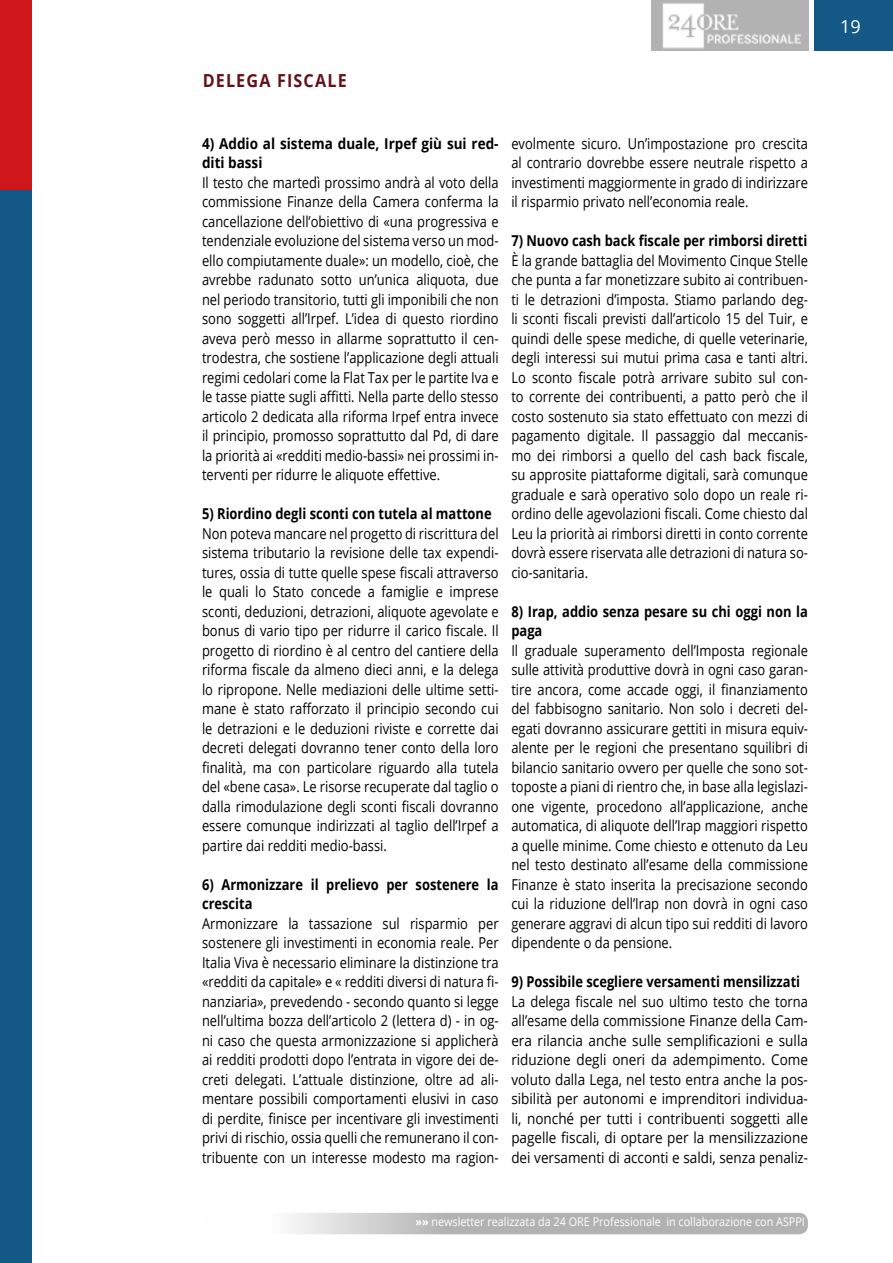
<style>
.page{position:relative;width:893px;height:1263px;background:#fff}
.page>*{position:absolute;margin:0;border:0;box-sizing:border-box;transform-origin:0 0}
.t1{font:700 18px "Open Sans";letter-spacing:.07em;color:#63121a;scale:.9 1}
.t2{font:18px "Open Sans";color:#fff}
.t3{font:15px/19.5px "Open Sans";color:#000;text-align:justify;scale:.86 1}
.t4{font:700 15px/19.5px "Open Sans";color:#000;scale:.86 1}
.t5{font:700 15px/19.5px "Open Sans";color:#000;scale:.9 1}
.t6{font:12px "Open Sans";color:#fff;scale:.9 1}
.s1{font-weight:700}
</style>
<div class="page">
<div style="left:0;top:130px;width:32px;height:1133px;background:#145885"></div>
<div style="left:0;top:0;width:32px;height:189px;background:#cd171a"></div>
<div style="left:814px;top:0;width:79px;height:51px;background:#145885"></div>
<svg style="left:203px;top:1213px;width:605px;height:21px;fill:#b3b2b2"></svg>
<img style="left:651px;top:0;width:157px;height:51px">
<p class="t1" style="left:203px;top:68px;width:162px">DELEGA FISCALE</p>
<p class="t5" style="left:202px;top:133px;width:331px">4) Addio al sistema duale, Irpef giù sui red&shy;diti bassi</p>
<p class="t3" style="left:202px;top:172px;width:346px">Il testo che martedì prossimo andrà al voto della commissione Finanze della Camera conferma la cancellazione dell’obiettivo di «una progressiva e tendenziale evoluzione del sistema verso un mod&shy;ello compiutamente duale»: un modello, cioè, che avrebbe radunato sotto un’unica aliquota, due nel periodo transitorio, tutti gli imponibili che non sono soggetti all’Irpef. L’idea di questo riordino aveva però messo in allarme soprattutto il cen&shy;trodestra, che sostiene l’applicazione degli attuali regimi cedolari come la Flat Tax per le partite Iva e le tasse piatte sugli affitti. Nella parte dello stesso articolo 2 dedicata alla riforma Irpef entra invece il principio, promosso soprattutto dal Pd, di dare la priorità ai «redditi medio-bassi» nei prossimi in&shy;terventi per ridurre le aliquote effettive.</p>
<p class="t4" style="left:202px;top:504px;width:338px">5) Riordino degli sconti con tutela al mattone</p>
<p class="t3" style="left:202px;top:523px;width:346px">Non poteva mancare nel progetto di riscrittura del sistema tributario la revisione delle tax expendi&shy;tures, ossia di tutte quelle spese fiscali attraverso le quali lo Stato concede a famiglie e imprese sconti, deduzioni, detrazioni, aliquote agevolate e bonus di vario tipo per ridurre il carico fiscale. Il progetto di riordino è al centro del cantiere della riforma fiscale da almeno dieci anni, e la delega lo ripropone. Nelle mediazioni delle ultime setti&shy;mane è stato rafforzato il principio secondo cui le detrazioni e le deduzioni riviste e corrette dai decreti delegati dovranno tener conto della loro finalità, ma con particolare riguardo alla tutela del «bene casa». Le risorse recuperate dal taglio o dalla rimodulazione degli sconti fiscali dovranno essere comunque indirizzati al taglio dell’Irpef a partire dai redditi medio-bassi.</p>
<p class="t4" style="left:202px;top:874px;width:346px">6) Armonizzare il prelievo per sostenere la crescita</p>
<p class="t3" style="left:202px;top:913px;width:346px">Armonizzare la tassazione sul risparmio per sostenere gli investimenti in economia reale. Per Italia Viva è necessario eliminare la distinzione tra «redditi da capitale» e « redditi diversi di natura fi&shy;nanziaria», prevedendo - secondo quanto si legge nell’ultima bozza dell’articolo 2 (lettera d) - in og&shy;ni caso che questa armonizzazione si applicherà ai redditi prodotti dopo l’entrata in vigore dei de&shy;creti delegati. L’attuale distinzione, oltre ad ali&shy;mentare possibili comportamenti elusivi in caso di perdite, finisce per incentivare gli investimenti privi di rischio, ossia quelli che remunerano il con&shy;tribuente con un interesse modesto ma ragion-</p>
<p class="t3" style="left:511px;top:133px;width:346px">evolmente sicuro. Un’impostazione pro crescita al contrario dovrebbe essere neutrale rispetto a investimenti maggiormente in grado di indirizzare il risparmio privato nell’economia reale.</p>
<p class="t4" style="left:511px;top:231px;width:346px">7) Nuovo cash back fiscale per rimborsi diretti</p>
<p class="t3" style="left:511px;top:250px;width:346px">È la grande battaglia del Movimento Cinque Stelle che punta a far monetizzare subito ai contribuen&shy;ti le detrazioni d’imposta. Stiamo parlando deg&shy;li sconti fiscali previsti dall’articolo 15 del Tuir, e quindi delle spese mediche, di quelle veterinarie, degli interessi sui mutui prima casa e tanti altri.<br>Lo sconto fiscale potrà arrivare subito sul con&shy;to corrente dei contribuenti, a patto però che il costo sostenuto sia stato effettuato con mezzi di pagamento digitale. Il passaggio dal meccanis&shy;mo dei rimborsi a quello del cash back fiscale, su approsite piattaforme digitali, sarà comunque graduale e sarà operativo solo dopo un reale ri&shy;ordino delle agevolazioni fiscali. Come chiesto dal Leu la priorità ai rimborsi diretti in conto corrente dovrà essere riservata alle detrazioni di natura so&shy;cio-sanitaria.</p>
<p class="t4" style="left:511px;top:601px;width:346px">8) Irap, addio senza pesare su chi oggi non la paga</p>
<p class="t3" style="left:511px;top:640px;width:346px">Il graduale superamento dell’Imposta regionale sulle attività produttive dovrà in ogni caso garan&shy;tire ancora, come accade oggi, il finanziamento del fabbisogno sanitario. Non solo i decreti del&shy;egati dovranno assicurare gettiti in misura equiv&shy;alente per le regioni che presentano squilibri di bilancio sanitario ovvero per quelle che sono sot&shy;toposte a piani di rientro che, in base alla legislazi&shy;one vigente, procedono all’applicazione, anche automatica, di aliquote dell’Irap maggiori rispetto a quelle minime. Come chiesto e ottenuto da Leu nel testo destinato all’esame della commissione Finanze è stato inserita la precisazione secondo cui la riduzione dell’Irap non dovrà in ogni caso generare aggravi di alcun tipo sui redditi di lavoro dipendente o da pensione.</p>
<p class="t4" style="left:511px;top:972px;width:337px">9) Possibile scegliere versamenti mensilizzati</p>
<p class="t3" style="left:511px;top:991px;width:346px">La delega fiscale nel suo ultimo testo che torna all’esame della commissione Finanze della Cam&shy;era rilancia anche sulle semplificazioni e sulla riduzione degli oneri da adempimento. Come voluto dalla Lega, nel testo entra anche la pos&shy;sibilità per autonomi e imprenditori individua&shy;li, nonché per tutti i contribuenti soggetti alle pagelle fiscali, di optare per la mensilizzazione dei versamenti di acconti e saldi, senza penaliz-</p>
<p class="t6" style="left:415px;top:1214px;width:434px"><span class="s1">»»</span> newsletter realizzata da 24 ORE Professionale in collaborazione con ASPPI</p>
<p class="t2" style="left:840px;top:14px;width:22px">19</p>
</div>
